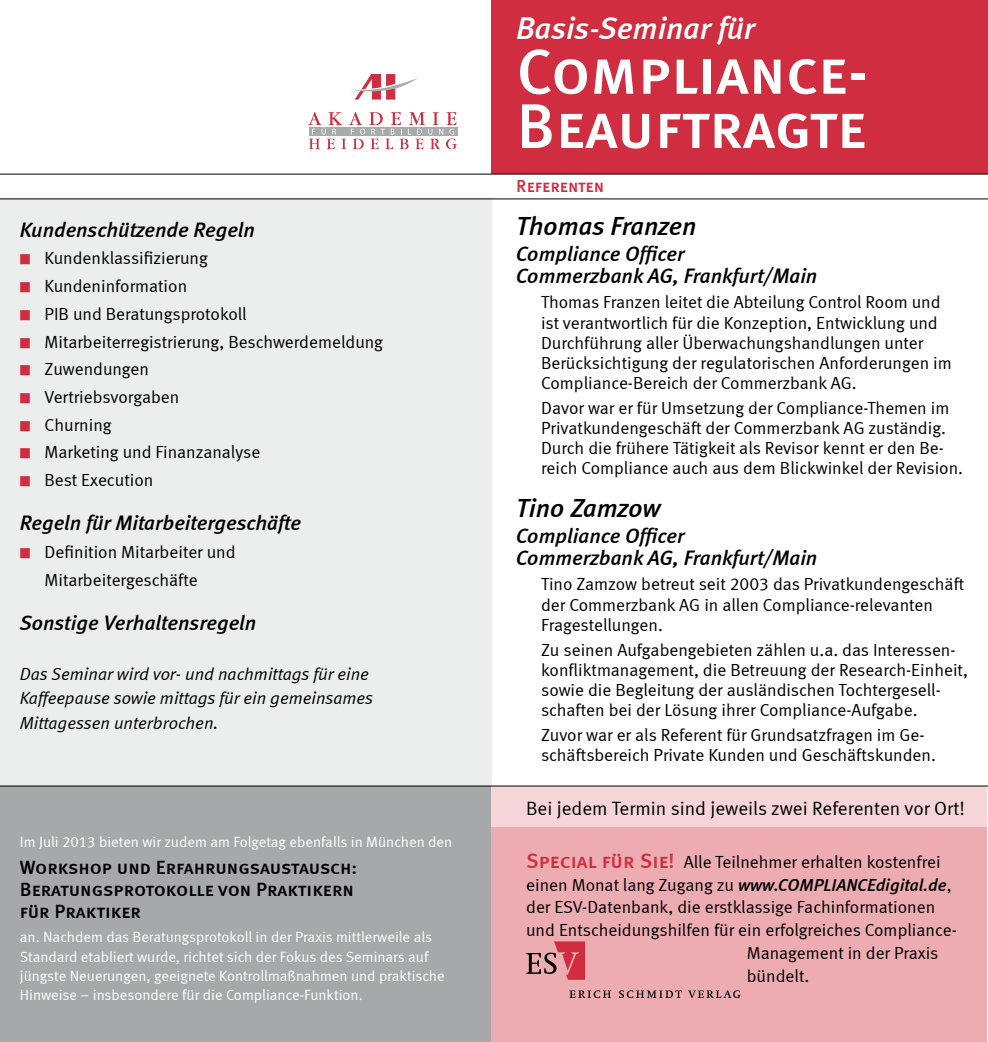
<style>
.page{position:relative;width:988px;height:1042px;background:#fff}
.page>*{position:absolute;margin:0;border:0;box-sizing:border-box;transform-origin:0 0}
.t1{font:63px/54.2px "Meta Medium LF Caps";color:#fff}
.t2{font:italic 31.5px "Meta Medium LF";color:#fff}
.t3{font:italic 26.25px "Meta Medium LF";color:#000}
.t4{font:italic 21px/22.8px "Meta Medium LF";color:#000}
.t5{font:19.25px/21.9px "Meta Medium LF Caps";color:#000}
.t6{font:19.25px "Meta Normal LF";color:#000}
.t7{font:17.5px/20.1px "Meta Normal LF";color:#000}
.t8{font:17.5px/27.7px "Meta Normal";color:#000}
.t9{font:italic 17.5px/24.5px "Meta Normal LF";color:#000}
.t10{font:italic 17.5px "Meta Medium LF";color:#000}
.t11{font:17.5px "Meta Medium LF Caps";color:#d12d40}
.t12{font:14.88px/19.2px "Meta Normal LF";color:#fff}
.s1{color:#d12d40}
.s2{font-family:"Meta Medium LF Caps";font-size:21px;color:#d12d40}
.s3{font-family:"Meta Normal LF";font-style:normal}
</style>
<div class="page">
<div style="left:491px;top:0;width:496px;height:174px;background:#d12d40"></div>
<svg style="left:351px;top:74px;width:67px;height:25px"></svg>
<svg style="left:308px;top:112px;width:149px;height:37px"></svg>
<div style="left:0;top:198px;width:491px;height:844px;background:#eceded"></div>
<hr style="left:0;top:198px;width:987px;height:1px;background:#000">
<hr style="left:0;top:174px;width:987px;height:1px;background:#000">
<div style="left:0;top:786px;width:491px;height:256px;background:#a7a8aa"></div>
<div style="left:491px;top:786px;width:495px;height:41px;background:#f6d5d9"></div>
<div style="left:491px;top:827px;width:495px;height:215px;background:#edabb2"></div>
<svg style="left:569px;top:990px;width:171px;height:8px"></svg>
<svg style="left:526px;top:941px;width:59px;height:39px"></svg>
<hr style="left:0;top:785px;width:987px;height:1px;background:#000">
<p class="t4" style="left:20px;top:218px;width:237px">Kundenschützende Regeln</p>
<p class="t8" style="left:20px;top:244px;width:189px"><span class="s1">■</span> Kundenklassifizierung</p>
<p class="t8" style="left:20px;top:272px;width:169px"><span class="s1">■</span> Kundeninformation</p>
<p class="t8" style="left:20px;top:300px;width:228px"><span class="s1">■</span> PIB und Beratungsprotokoll</p>
<p class="t8" style="left:20px;top:327px;width:364px"><span class="s1">■</span> Mitarbeiterregistrierung, Beschwerdemeldung</p>
<p class="t8" style="left:20px;top:355px;width:131px"><span class="s1">■</span> Zuwendungen</p>
<p class="t8" style="left:20px;top:383px;width:161px"><span class="s1">■</span> Vertriebsvorgaben</p>
<p class="t8" style="left:20px;top:410px;width:93px"><span class="s1">■</span> Churning</p>
<p class="t8" style="left:20px;top:438px;width:242px"><span class="s1">■</span> Marketing und Finanzanalyse</p>
<p class="t8" style="left:20px;top:466px;width:135px"><span class="s1">■</span> Best Execution</p>
<p class="t4" style="left:20px;top:511px;width:282px">Regeln für Mitarbeitergeschäfte</p>
<p class="t8" style="left:45px;top:538px;width:192px;text-indent:-25px"><span class="s1">■</span> Definition Mitarbeiter und<br>Mitarbeitergeschäfte</p>
<p class="t4" style="left:20px;top:611px;width:238px">Sonstige Verhaltensregeln</p>
<p class="t9" style="left:20px;top:661px;width:355px">Das Seminar wird vor- und nachmittags für eine<br>Kaffeepause sowie mittags für ein gemeinsames<br>Mittagessen unterbrochen.</p>
<p class="t12" style="left:20px;top:832px;width:434px">Im Juli 2013 bieten wir zudem am Folgetag ebenfalls in München den</p>
<p class="t5" style="left:20px;top:856px;width:339px">Workshop und Erfahrungsaustausch:<br>Beratungsprotokolle von Praktikern für Praktiker</p>
<p class="t12" style="left:20px;top:927px;width:426px">an. Nachdem das Beratungsprotokoll in der Praxis mittlerweile als Standard etabliert wurde, richtet sich der Fokus des Seminars auf jüngste Neuerungen, geeignete Kontrollmaßnahmen und praktische Hinweise – insbesondere für die Compliance-Funktion.</p>
<h2 class="t2" style="left:516px;top:10px;width:240px">Basis-Seminar für</h2>
<h1 class="t1" style="left:516px;top:44px;width:353px">Compliance-<br>Beauftragte</h1>
<p class="t11" style="left:516px;top:176px;width:89px">Referenten</p>
<h3 class="t3" style="left:516px;top:211px;width:182px">Thomas Franzen</h3>
<p class="t4" style="left:516px;top:242px;width:302px">Compliance Officer<br>Commerzbank AG, Frankfurt/Main</p>
<p class="t7" style="left:541px;top:292px;width:412px">Thomas Franzen leitet die Abteilung Control Room und ist verantwortlich für die Konzeption, Entwicklung und Durchführung aller Überwachungshandlungen unter Berücksichtigung der regulatorischen Anforderungen im Compliance-Bereich der Commerzbank AG.</p>
<p class="t7" style="left:541px;top:398px;width:423px">Davor war er für Umsetzung der Compliance-Themen im Privatkundengeschäft der Commerzbank AG zuständig.<br>Durch die frühere Tätigkeit als Revisor kennt er den Be&shy;reich Compliance auch aus dem Blickwinkel der Revision.</p>
<h3 class="t3" style="left:516px;top:492px;width:146px">Tino Zamzow</h3>
<p class="t4" style="left:516px;top:523px;width:302px">Compliance Officer<br>Commerzbank AG, Frankfurt/Main</p>
<p class="t7" style="left:541px;top:574px;width:424px">Tino Zamzow betreut seit 2003 das Privatkundengeschäft der Commerzbank AG in allen Compliance-relevanten<br>Fragestellungen.</p>
<p class="t7" style="left:541px;top:639px;width:428px">Zu seinen Aufgabengebieten zählen u.a. das Interessen&shy;konfliktmanagement, die Betreuung der Research-Einheit, sowie die Begleitung der ausländischen Tochtergesell&shy;schaften bei der Lösung ihrer Compliance-Aufgabe.</p>
<p class="t7" style="left:541px;top:725px;width:396px">Zuvor war er als Referent für Grundsatzfragen im Ge&shy;schäftsbereich Private Kunden und Geschäftskunden.</p>
<p class="t6" style="left:526px;top:797px;width:440px">Bei jedem Termin sind jeweils zwei Referenten vor Ort!</p>
<p class="t7" style="left:526px;top:851px;width:416px"><span class="s2">Special für Sie!</span> Alle Teilnehmer erhalten kostenfrei</p>
<p class="t10" style="left:526px;top:874px;width:427px"><span class="s3">einen Monat lang Zugang zu</span> www.COMPLIANCEdigital.de<span class="s3">,</span></p>
<p class="t7" style="left:526px;top:897px;width:410px">der ESV-Datenbank, die erstklassige Fachinformationen</p>
<p class="t7" style="left:526px;top:919px;width:432px">und Entscheidungshilfen für ein erfolgreiches Compliance-</p>
<p class="t7" style="left:746px;top:942px;width:193px">Management in der Praxis</p>
<p class="t7" style="left:746px;top:965px;width:64px">bündelt.</p>
</div>
